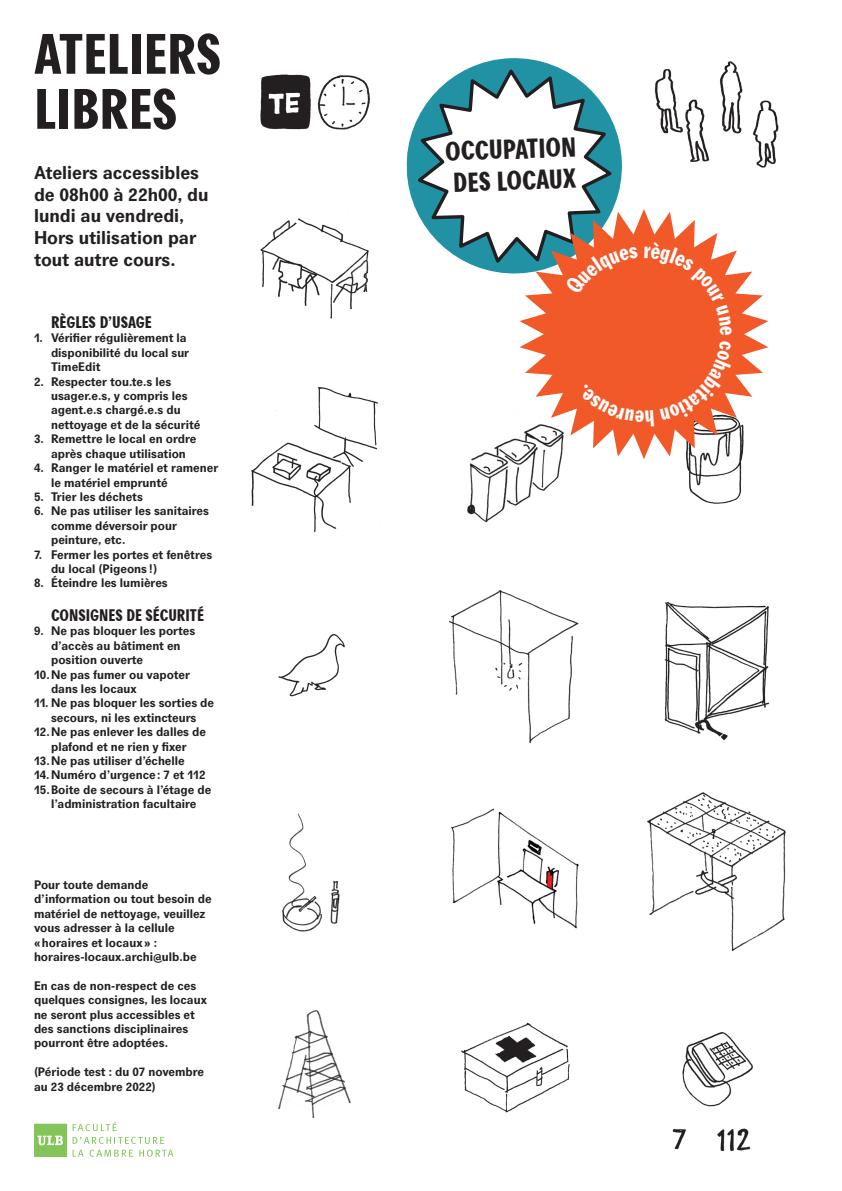
<style>
.page{position:relative;width:842px;height:1191px;background:#fff}
.page>*{position:absolute;margin:0;border:0;box-sizing:border-box;transform-origin:0 0}
.Txt_FR{font:55px/55px "Agipo Bold Cond";color:#231f20}
.t1{font:26.2px/31.4px "Agipo Bold Cond";color:#231f20}
.Txt_FR-2{font:700 18px/21.6px "Agipo";color:#231f20}
.Txt_FR-3{font:16px "Agipo Bold Cond";color:#231f20}
.Txt_FR-4{font:700 12px/14.4px "Agipo";color:#231f20}
</style>
<div class="page">
<svg style="left:406px;top:58px;width:151px;height:144px"></svg>
<svg style="left:413px;top:67px;width:152px;height:151px"></svg>
<img style="left:278px;top:1010px;width:73px;height:108px">
<img style="left:282px;top:813px;width:58px;height:119px">
<img style="left:451px;top:808px;width:128px;height:121px">
<img style="left:682px;top:1032px;width:71px;height:75px">
<img style="left:461px;top:1022px;width:109px;height:91px">
<img style="left:467px;top:438px;width:95px;height:84px">
<img style="left:449px;top:590px;width:130px;height:153px">
<img style="left:647px;top:792px;width:139px;height:159px">
<img style="left:664px;top:602px;width:106px;height:138px">
<img style="left:260px;top:218px;width:109px;height:101px">
<img style="left:654px;top:61px;width:125px;height:106px">
<img style="left:278px;top:634px;width:67px;height:63px">
<img style="left:251px;top:387px;width:130px;height:145px">
<svg style="left:73px;top:1122px;width:100px;height:34px"></svg>
<svg style="left:34px;top:1123px;width:33px;height:34px"></svg>
<img style="left:672px;top:1128px;width:79px;height:23px">
<img style="left:686px;top:459px;width:56px;height:45px">
<img style="left:260px;top:74px;width:110px;height:56px">
<svg style="left:519px;top:209px;width:249px;height:250px;fill:#f1592d"></svg>
<svg style="left:420px;top:71px;width:218px;height:224px"></svg>
<div style="left:644px;top:241px;width:88px;height:94px;background:#f15929"></div>
<div style="left:660px;top:341px;width:71px;height:79px;background:#f15929"></div>
<div style="left:581px;top:384px;width:73px;height:42px;background:#f15929"></div>
<p class="Txt_FR" style="left:34px;top:26px;width:189px">ATELIERS<br>LIBRES</p>
<p class="Txt_FR-2" style="left:34px;top:160px;width:176px">Ateliers accessibles de 08h00 à 22h00, du lundi au vendredi,</p>
<p class="Txt_FR-2" style="left:34px;top:225px;width:164px">Hors utilisation par tout autre cours.</p>
<p class="Txt_FR-3" style="left:51px;top:313px;width:102px">RÈGLES D’USAGE</p>
<p class="Txt_FR-4" style="left:51px;top:330px;width:140px;text-indent:-17px">1. Vérifier régulièrement la disponibilité du local sur<br>TimeEdit</p>
<p class="Txt_FR-4" style="left:51px;top:373px;width:151px;text-indent:-17px">2. Respecter tou.te.s les usager.e.s, y compris les agent.e.s chargé.e.s du nettoyage et de la sécurité</p>
<p class="Txt_FR-4" style="left:34px;top:431px;width:164px;text-align:center">3. Remettre le local en ordre après chaque utilisation</p>
<p class="Txt_FR-4" style="left:51px;top:459px;width:169px;text-indent:-17px">4. Ranger le matériel et ramener le matériel emprunté</p>
<p class="Txt_FR-4" style="left:34px;top:488px;width:110px">5. Trier les déchets</p>
<p class="Txt_FR-4" style="left:51px;top:503px;width:160px;text-indent:-17px">6. Ne pas utiliser les sanitaires comme déversoir pour peinture, etc.</p>
<p class="Txt_FR-4" style="left:51px;top:546px;width:163px;text-indent:-17px">7. Fermer les portes et fenêtres du local (Pigeons !)</p>
<p class="Txt_FR-4" style="left:34px;top:575px;width:135px">8. Éteindre les lumières</p>
<p class="Txt_FR-3" style="left:51px;top:606px;width:154px">CONSIGNES DE SÉCURITÉ</p>
<p class="Txt_FR-4" style="left:51px;top:623px;width:146px;text-indent:-17px">9. Ne pas bloquer les portes d’accès au bâtiment en position ouverte</p>
<p class="Txt_FR-4" style="left:51px;top:666px;width:140px;text-indent:-17px">10.Ne pas fumer ou vapoter dans les locaux</p>
<p class="Txt_FR-4" style="left:34px;top:695px;width:182px;text-align:center">11. Ne pas bloquer les sorties de secours, ni les extincteurs</p>
<p class="Txt_FR-4" style="left:34px;top:723px;width:174px;text-align:center">12.Ne pas enlever les dalles de plafond et ne rien y fixer</p>
<p class="Txt_FR-4" style="left:34px;top:752px;width:152px">13.Ne pas utiliser d’échelle</p>
<p class="Txt_FR-4" style="left:34px;top:767px;width:173px">14.Numéro d’urgence: 7 et 112</p>
<p class="Txt_FR-4" style="left:34px;top:781px;width:179px;text-align:center">15.Boite de secours à l’étage de l’administration facultaire</p>
<p class="Txt_FR-4" style="left:34px;top:876px;width:179px">Pour toute demande d’information ou tout besoin de matériel de nettoyage, veuillez vous adresser à la cellule «horaires et locaux» : horaires-locaux.archi@ulb.be</p>
<p class="Txt_FR-4" style="left:34px;top:977px;width:174px">En cas de non-respect de ces quelques consignes, les locaux ne seront plus accessibles et des sanctions disciplinaires pourront être adoptées.</p>
<p class="Txt_FR-4" style="left:34px;top:1063px;width:172px">(Période test : du 07 novembre au 23 décembre 2022)</p>
<p class="t1" style="left:445px;top:136px;width:133px;rotate:-2deg">OCCUPATION<br>DES LOCAUX</p>
</div>
